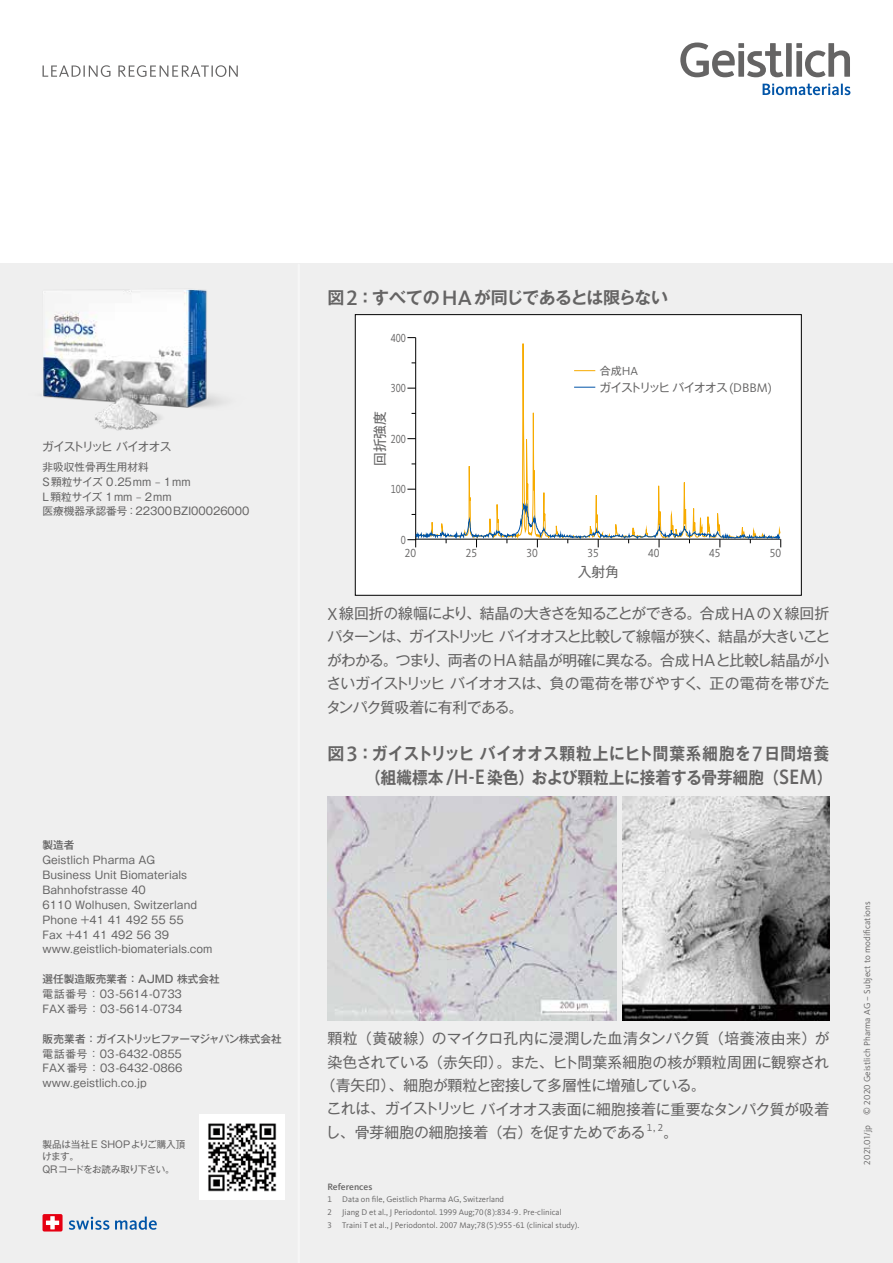
<style>
.page{position:relative;width:893px;height:1263px;background:#fff}
.page>*{position:absolute;margin:0;border:0;box-sizing:border-box;transform-origin:0 0}
.t1{font:500 21.6px "Kievit Pro";color:#656464;scale:.92 1}
.t2{font:500 21.6px "Kievit Pro";color:#656464}
.t3{font:700 16.95px "Gothic MB101 Pro De";color:#656464;scale:.92 1}
.t4{font:700 16.95px "Gothic MB101 Pro De";letter-spacing:.025em;color:#656464;scale:.92 1}
.t5{font:700 16.95px "Gothic MB101 Pro De";letter-spacing:-.025em;color:#656464}
.t6{font:700 16.95px "Gothic MB101 Pro De";color:#656464}
.t7{font:14.85px/23.4px "Gothic MB101 Pro";letter-spacing:-.025em;color:#656464;text-align:right}
.t8{font:14.85px "Gothic MB101 Pro";color:#656464}
.t9{font:14.85px "Gothic MB101 Pro";letter-spacing:.01em;color:#656464}
.t10{font:14.85px "Gothic MB101 Pro";letter-spacing:-.085em;color:#656464}
.t11{font:14.85px "Gothic MB101 Pro";letter-spacing:.015em;color:#656464}
.t12{font:13.8px "Gothic MB101 Pro";color:#656464}
.t13{font:12.15px "Kievit Pro";color:#656464;scale:.9 1}
.t14{font:12.15px "Kievit Pro";color:#656464;scale:.8 1}
.t15{font:11.7px "Gothic MB101 Pro";letter-spacing:-.12em;color:#656464}
.t16{font:10.95px "Gothic MB101 Pro";color:#656464}
.t17{font:10.65px/14.9px "Gothic MB101 Pro";color:#656464}
.t18{font:500 10.65px "Gothic MB101 Pro";letter-spacing:-.08em;color:#656464}
.t19{font:500 10.65px "Gothic MB101 Pro";color:#656464}
.t20{font:10.35px "Kievit Pro";color:#656464}
.t21{font:9.6px/12.8px "Gothic MB101 Pro";letter-spacing:-.02em;color:#656464}
.t22{font:500 9.6px "Kievit Pro";color:#656464}
.t23{font:9px "Kievit Pro";letter-spacing:.01em;color:#656464}
.t24{font:8.55px "Kievit Pro";color:#656464}
.s1{font-family:"Kievit Pro";font-weight:500;font-size:21.6px}
.s2{font-family:"Gothic MB101 Pro De";font-weight:700;font-size:16.95px}
.s3{font-family:"Kievit Pro";font-size:12.15px}
.s4{font-family:"Kievit Pro";font-size:12.9px}
.s5{font-family:"Kievit Pro";font-size:17.85px}
</style>
<div class="page">
<div style="left:0;top:264px;width:893px;height:999px;background:#efefef"></div>
<hr style="left:298px;top:265px;width:2px;height:998px;background:#fff">
<svg style="left:69px;top:1217px;width:40px;height:13px"></svg>
<svg style="left:115px;top:1216px;width:42px;height:14px"></svg>
<div style="left:43px;top:1214px;width:20px;height:17px;background:#e60012;border-radius:2px"></div>
<svg style="left:46px;top:1216px;width:13px;height:13px"></svg>
<img style="left:200px;top:1114px;width:85px;height:85px">
<img style="left:43px;top:289px;width:180px;height:142px">
<svg style="left:680px;top:43px;width:170px;height:34px"></svg>
<svg style="left:763px;top:84px;width:87px;height:11px"></svg>
<svg style="left:43px;top:65px;width:195px;height:12px"></svg>
<div style="left:355px;top:315px;width:446px;height:280px;background:#fff"></div>
<svg style="left:415px;top:337px;width:366px;height:211px"></svg>
<svg style="left:407px;top:454px;width:374px;height:93px"></svg>
<div style="left:355px;top:314px;width:446px;height:281px;border:1px solid #000"></div>
<img style="left:327px;top:796px;width:289px;height:224px">
<img style="left:623px;top:796px;width:206px;height:224px">
<p class="t15" style="left:42px;top:437px;width:131px">ガイストリッヒバイオオス</p>
<p class="t17" style="left:43px;top:458px;width:208px">非吸収性骨再生用材料<br>S顆粒サイズ 0.25mm – 1mm<br>L顆粒サイズ 1mm – 2mm<br>医療機器承認番号：22300BZI00026000</p>
<p class="t19" style="left:43px;top:836px;width:33px">製造者</p>
<p class="t17" style="left:43px;top:851px;width:171px">Geistlich Pharma AG<br>Business Unit Biomaterials<br>Bahnhofstrasse 40<br>6110 Wolhusen, Switzerland<br>Phone +41 41 492 55 55<br>Fax +41 41 492 56 39 www.geistlich-biomaterials.com</p>
<p class="t19" style="left:43px;top:970px;width:179px">選任製造販売業者：AJMD 株式会社</p>
<p class="t17" style="left:43px;top:985px;width:141px">電話番号：03-5614-0733<br>FAX番号：03-5614-0734</p>
<p class="t18" style="left:43px;top:1030px;width:241px">販売業者：ガイストリッヒファーマジャパン株式会社</p>
<p class="t17" style="left:43px;top:1045px;width:141px;text-align:justify">電話番号：03-6432-0855<br>FAX番号：03-6432-0866 www.geistlich.co j p.</p>
<p class="t21" style="left:42px;top:1136px;width:145px">製品は当社E SHOPよりご購入頂けます。<br>QRコードをお読み取り下さい。</p>
<h2 class="t5" style="left:372px;top:283px;width:298px">すべての<span class="s1">HA</span>が同じであるとは限らない</h2>
<h1 class="t2" style="left:347px;top:284px;width:29px">2<span class="s2">：</span></h1>
<h2 class="t6" style="left:327px;top:283px;width:19px">図</h2>
<p class="t14" style="left:391px;top:330px;width:21px">400</p>
<p class="t14" style="left:391px;top:381px;width:21px">300</p>
<p class="t12" style="left:368px;top:466px;width:57px;rotate:-90deg">回折強度</p>
<p class="t14" style="left:391px;top:431px;width:21px">200</p>
<p class="t14" style="left:391px;top:482px;width:21px">100</p>
<p class="t14" style="left:401px;top:532px;width:8px">0</p>
<p class="t13" style="left:405px;top:545px;width:14px">20</p>
<p class="t13" style="left:466px;top:545px;width:14px">25</p>
<p class="t16" style="left:600px;top:362px;width:40px">合成<span class="s3">HA</span></p>
<p class="t15" style="left:599px;top:377px;width:174px">ガイストリッヒバイオオス <span class="s4">(DBBM(</span></p>
<p class="t13" style="left:526px;top:545px;width:14px">30</p>
<p class="t13" style="left:587px;top:545px;width:14px">35</p>
<p class="t12" style="left:578px;top:560px;width:43px">入射角</p>
<p class="t13" style="left:648px;top:545px;width:14px">40</p>
<p class="t13" style="left:709px;top:545px;width:14px">45</p>
<p class="t13" style="left:770px;top:545px;width:14px">50</p>
<h3 class="t7" style="left:327px;top:600px;width:505px"><span class="s5">X</span>線回折の線幅により、結晶の大きさを知ることができる。合成<span class="s5">HA</span>の<span class="s5">X</span> 線回折、結晶が大きいこと</h3>
<h3 class="t10" style="left:327px;top:624px;width:382px">パターンは、ガイストリッヒバイオオスと比較して線幅が狭く</h3>
<h3 class="t7" style="left:327px;top:646px;width:504px">がわかる。つまり、両者の<span class="s5">HA</span> 結晶が明確に異なる。合成<span class="s5">HA</span>と比較し結晶が小</h3>
<h3 class="t11" style="left:696px;top:671px;width:136px">、正の電荷を帯びた</h3>
<h3 class="t7" style="left:326px;top:670px;width:374px;text-align:left">さいガイストリッヒバイオオスは、負の電荷を帯びやすくタンパク質吸着に有利である。</h3>
<h2 class="t4" style="left:372px;top:740px;width:414px">ガイストリッヒバイオオス顆粒上にヒト間葉系細胞を</h2>
<h2 class="t3" style="left:764px;top:740px;width:72px">日間培養</h2>
<h2 class="t6" style="left:327px;top:740px;width:19px">図</h2>
<h1 class="t2" style="left:347px;top:741px;width:29px">3<span class="s2">：</span></h1>
<h1 class="t1" style="left:752px;top:741px;width:13px">7</h1>
<h2 class="t3" style="left:475px;top:763px;width:332px"><span class="s1">E</span>染色）および顆粒上に接着する骨芽細胞（</h2>
<h2 class="t3" style="left:365px;top:763px;width:87px">（組織標本</h2>
<h2 class="t3" style="left:817px;top:763px;width:19px">(</h2>
<h1 class="t1" style="left:445px;top:764px;width:34px">H/ -</h1>
<h1 class="t1" style="left:779px;top:764px;width:42px">SEM</h1>
<h3 class="t9" style="left:327px;top:1026px;width:504px">顆粒（黄破線）のマイクロ孔内に浸潤した血清タンパク質（培養液由来）が</h3>
<h3 class="t8" style="left:327px;top:1050px;width:503px">染色されている（赤矢印）。また、ヒト間葉系細胞の核が顆粒周囲に観察され</h3>
<h3 class="t7" style="left:321px;top:1072px;width:386px">（青矢印）、細胞が顆粒と密接して多層性に増殖している。</h3>
<h3 class="t7" style="left:327px;top:1095px;width:504px">これは、ガイストリッヒバイオオス表面に細胞接着に重要なタンパク質が吸着</h3>
<h3 class="t7" style="left:663px;top:1118px;width:16px">。</h3>
<p class="t20" style="left:647px;top:1121px;width:18px">1,2</p>
<h3 class="t8" style="left:326px;top:1120px;width:208px">し、骨芽細胞の細胞接着（右）</h3>
<h3 class="t7" style="left:529px;top:1118px;width:118px">を促すためである</h3>
<p class="t22" style="left:327px;top:1181px;width:46px">References</p>
<p class="t24" style="left:342px;top:1194px;width:163px">Data on file, Geistlich Pharma AG, Switzerland</p>
<p class="t24" style="left:327px;top:1194px;width:6px">1</p>
<p class="t24" style="left:327px;top:1207px;width:6px">2</p>
<p class="t24" style="left:327px;top:1220px;width:6px">3</p>
<p class="t24" style="left:342px;top:1207px;width:221px">Jiang D et al J., Periodontol. 1999 Aug;70 8( ):834-9. Pre-clinical</p>
<p class="t24" style="left:342px;top:1220px;width:239px">Traini T et al J., Periodontol. 2007 May;78 5( ):955-61 (clinical study .(</p>
<p class="t23" style="left:862px;top:1114px;width:214px;rotate:-90deg">© 2020 Geistlich Pharma AG – Subject to modifications</p>
<p class="t23" style="left:862px;top:1164px;width:41px;rotate:-90deg">2021.01/jp</p>
</div>
